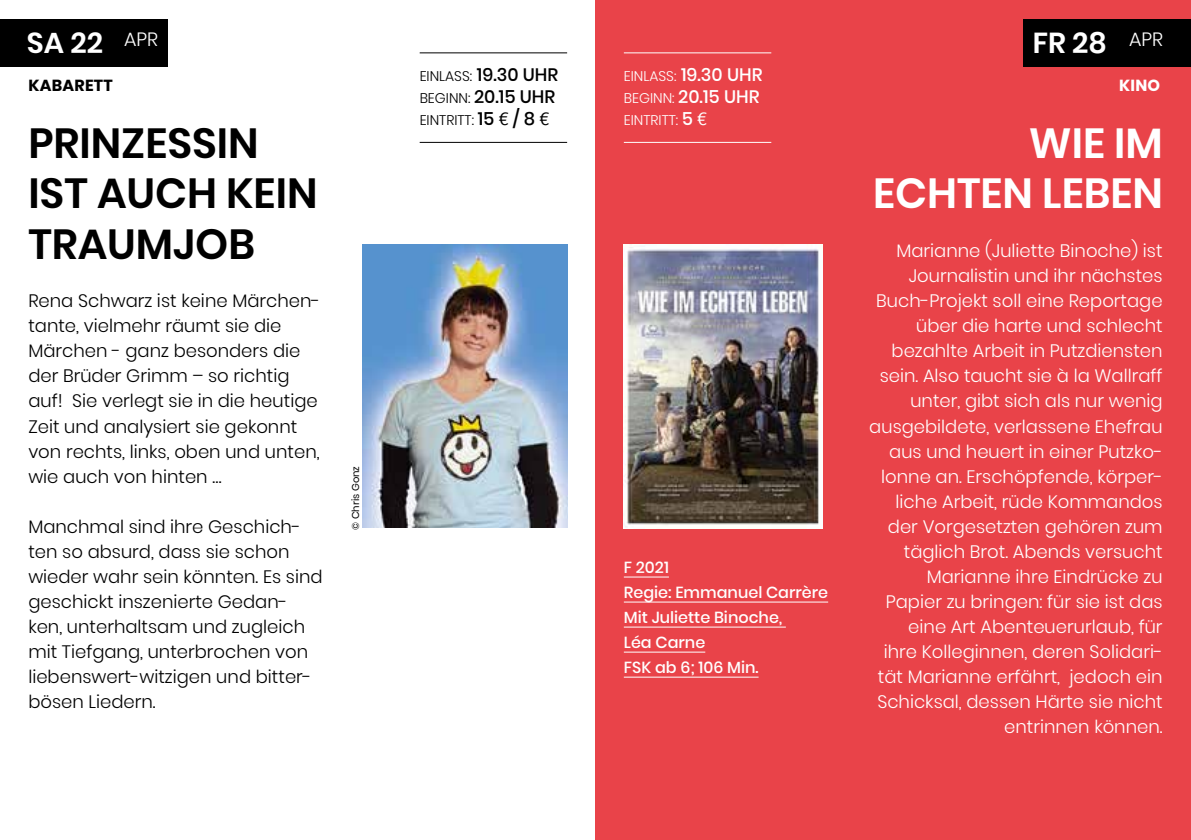
<style>
.page{position:relative;width:1191px;height:840px;background:#fff}
.page>*{position:absolute;margin:0;border:0;box-sizing:border-box;transform-origin:0 0}
.t1{font:600 42px/50.4px "Poppins";color:#000}
.t2{font:600 42px/50.4px "Poppins";color:#fff;text-align:right}
.t3{font:600 28.8px "Poppins";color:#fff}
.t4{font:300 19.2px "Poppins";color:#fff}
.t5{font:300 18px/25px "Poppins";color:#fff;text-align:right}
.t6{font:300 18px/25px "Poppins";color:#000}
.t7{font:500 18px "Poppins";color:#000}
.t8{font:500 18px "Poppins";color:#fff}
.t9{font:500 16px/25px "Poppins";color:#fff}
.t10{font:700 16px "Poppins";letter-spacing:.02em;color:#000}
.t11{font:700 16px "Poppins";color:#fff}
.t12{font:300 14px "Poppins";color:#000}
.t13{font:300 14px "Poppins";color:#fff}
.t14{font:10px "Poppins";color:#000}
.s1{font-weight:500;font-size:18px}
.s2{font-weight:300;font-size:14px}
.s3{font-family:"Linotype Euro Font Ato F";font-weight:400;font-size:18px}
</style>
<div class="page">
<div style="left:0;top:19px;width:167px;height:48px;background:#000"></div>
<hr style="left:420px;top:52px;width:147px;height:1px;background:#000">
<hr style="left:420px;top:142px;width:147px;height:1px;background:#000">
<div style="left:595px;top:0;width:596px;height:839px;background:#e94349"></div>
<div style="left:1023px;top:19px;width:168px;height:48px;background:#000"></div>
<hr style="left:624px;top:52px;width:147px;height:1px;background:#fff">
<hr style="left:624px;top:142px;width:147px;height:1px;background:#fff">
<img style="left:624px;top:244px;width:198px;height:283px">
<hr style="left:624px;top:576px;width:45px;height:1px;background:#fff">
<hr style="left:624px;top:601px;width:204px;height:1px;background:#fff">
<hr style="left:624px;top:626px;width:162px;height:1px;background:#fff">
<hr style="left:624px;top:651px;width:81px;height:1px;background:#fff">
<hr style="left:624px;top:676px;width:134px;height:1px;background:#fff">
<img style="left:363px;top:244px;width:204px;height:283px">
<h2 class="t3" style="left:27px;top:26px;width:78px">SA 22</h2>
<p class="t10" style="left:28px;top:76px;width:86px">KABARETT</p>
<p class="t4" style="left:124px;top:28px;width:36px">APR</p>
<h1 class="t1" style="left:28px;top:118px;width:291px">PRINZESSIN<br>IST AUCH KEIN<br>TRAUMJOB</h1>
<p class="t6" style="left:28px;top:288px;width:294px">Rena Schwarz ist keine Märchen&shy;tante, vielmehr räumt sie die<br>Märchen - ganz besonders die der Brüder Grimm – so richtig auf! Sie verlegt sie in die heutige<br>Zeit und analysiert sie gekonnt von rechts, links, oben und unten, wie auch von hinten …</p>
<p class="t6" style="left:28px;top:513px;width:296px">Manchmal sind ihre Geschich&shy;ten so absurd, dass sie schon wieder wahr sein könnten. Es sind geschickt inszenierte Gedan&shy;ken, unterhaltsam und zugleich mit Tiefgang, unterbrochen von liebenswert-witzigen und bitter&shy;bösen Liedern.</p>
<p class="t14" style="left:350px;top:529px;width:65px;rotate:-90deg">© Chris Gonz</p>
<p class="t12" style="left:420px;top:68px;width:140px">EINLASS: <span class="s1">19.30 UHR</span></p>
<p class="t7" style="left:420px;top:86px;width:137px"><span class="s2">BEGINN:</span> 20.15 UHR</p>
<p class="t12" style="left:420px;top:111px;width:131px">EINTRITT: <span class="s1">15</span> <span class="s3">F</span> <span class="s1">/ 8</span> <span class="s3">F</span></p>
<p class="t13" style="left:624px;top:68px;width:140px">EINLASS: <span class="s1">19.30 UHR</span></p>
<p class="t8" style="left:624px;top:86px;width:137px"><span class="s2">BEGINN:</span> 20.15 UHR</p>
<p class="t13" style="left:624px;top:111px;width:85px">EINTRITT: <span class="s1">5</span> <span class="s3">F</span></p>
<p class="t9" style="left:624px;top:554px;width:206px">F 2021<br>Regie: Emmanuel Carrère<br>Mit Juliette Binoche,<br>Léa Carne<br>FSK ab 6; 106 Min.</p>
<h2 class="t3" style="left:1032px;top:26px;width:132px">FR 28 <sup>APR</sup></h2>
<p class="t11" style="left:1119px;top:76px;width:43px">KINO</p>
<h1 class="t2" style="left:873px;top:118px;width:291px">WIE IM<br>ECHTEN LEBEN</h1>
<p class="t5" style="left:869px;top:238px;width:295px">Marianne (Juliette Binoche) ist<br>Journalistin und ihr nächstes<br>Buch-Projekt soll eine Reportage über die harte und schlecht bezahlte Arbeit in Putzdiensten sein. Also taucht sie à la Wallraff unter, gibt sich als nur wenig ausgebildete, verlassene Ehefrau aus und heuert in einer Putzko&shy;lonne an. Erschöpfende, körper&shy;liche Arbeit, rüde Kommandos der Vorgesetzten gehören zum täglich Brot. Abends versucht<br>Marianne ihre Eindrücke zu<br>Papier zu bringen: für sie ist das eine Art Abenteuerurlaub, für<br>ihre Kolleginnen, deren Solidari&shy;tät Marianne erfährt, jedoch ein<br>Schicksal, dessen Härte sie nicht entrinnen können.</p>
</div>
